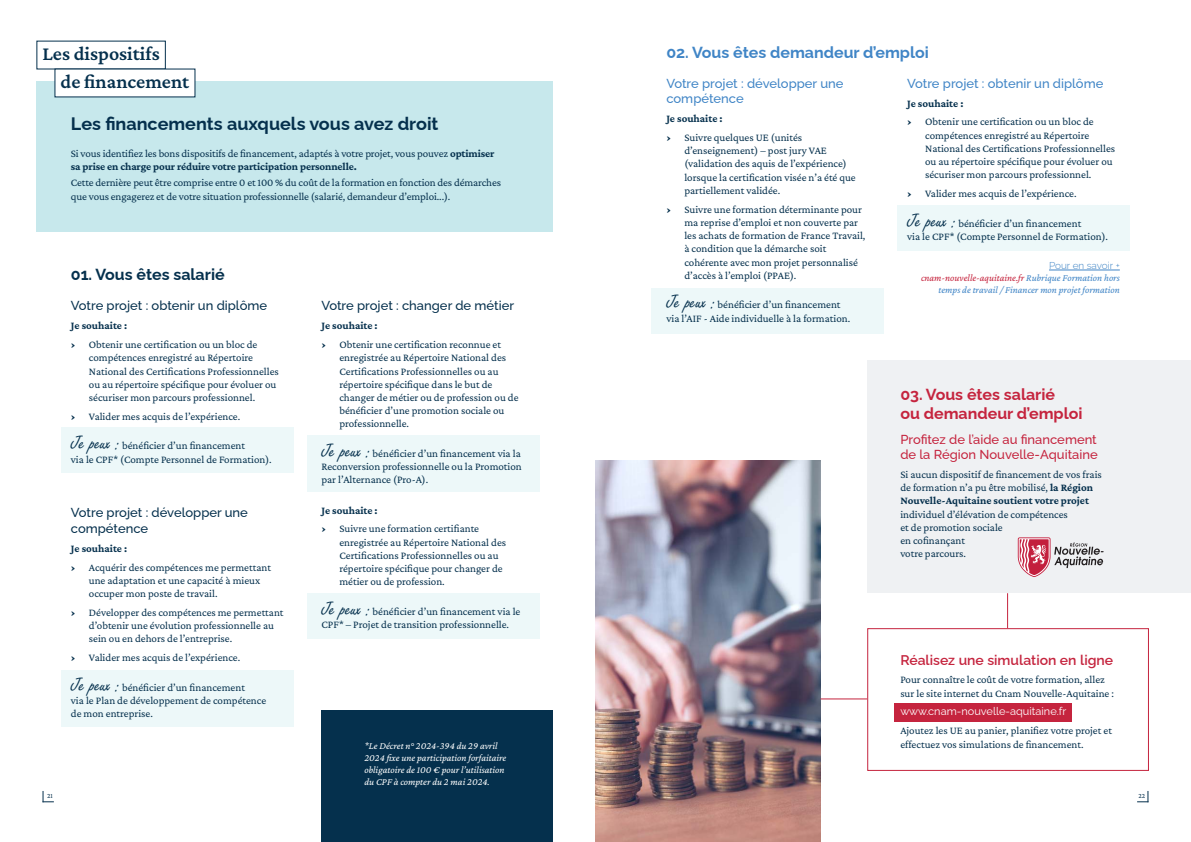
<style>
.page{position:relative;width:1191px;height:842px;background:#fff}
.page>*{position:absolute;margin:0;border:0;box-sizing:border-box;transform-origin:0 0}
.Surtitre_A4{font:600 20px "Crimson Pro";color:#05304d}
.titre{font:700 18px "Raleway";color:#05304d}
.titre-2{font:700 16px/19.2px "Raleway";color:#c5243e}
.titre-3{font:700 16px "Raleway";color:#4085c6}
.titre-4{font:700 16px "Raleway";color:#05304d}
.titre-5{font:600 14px "Raleway";color:#c5243e}
.labeur{font:500 13px/15.6px "Raleway";color:#05304d}
.labeur-2{font:500 13px/15.6px "Raleway";color:#4085c6}
.labeur-3{font:500 13px/15.6px "Raleway";color:#c5243e}
.labeur-4{font:11px/13.2px "Crimson Pro";color:#05304d}
.labeur-5{font:700 11px "Crimson Pro";color:#05304d}
.Encadré_Rouge{font:11px "Raleway";color:#fff}
.labeur-6{font:italic 10px/12px "Crimson Pro";color:#fff}
.paragraphe{font:italic 10px/12px "Crimson Pro";color:#4085c6;text-align:right}
.paragraphe-2{font:300 10px "Raleway";color:#4085c6}
.t1{font:7px "Crimson Pro";color:#05304d}
.s1{font-weight:700}
.s2{font-weight:900}
.s3{font-family:"Freestyle Script";font-size:20px}
.s4{color:#c5243e}
</style>
<div class="page">
<div style="left:61px;top:427px;width:232px;height:46px;background:#edf8f9"></div>
<div style="left:307px;top:593px;width:232px;height:46px;background:#edf8f9"></div>
<div style="left:651px;top:288px;width:233px;height:45px;background:#edf8f9"></div>
<div style="left:897px;top:205px;width:232px;height:46px;background:#edf8f9"></div>
<div style="left:61px;top:670px;width:232px;height:57px;background:#edf8f9"></div>
<div style="left:307px;top:435px;width:232px;height:57px;background:#edf8f9"></div>
<div style="left:867px;top:628px;width:282px;height:143px;background:#fff;border:1px solid #c5243e"></div>
<div style="left:867px;top:361px;width:324px;height:232px;background:#eff1f3"></div>
<img style="left:595px;top:460px;width:225px;height:382px">
<svg style="left:43px;top:791px;width:11px;height:11px"></svg>
<svg style="left:1137px;top:791px;width:11px;height:11px"></svg>
<div style="left:36px;top:81px;width:517px;height:151px;background:#c7e8ec"></div>
<div style="left:54px;top:69px;width:141px;height:28px;background:#fff"></div>
<div style="left:321px;top:711px;width:232px;height:131px;background:#05304d"></div>
<hr style="left:1049px;top:270px;width:70px;height:1px;background:#4085c6">
<svg style="left:1017px;top:537px;width:86px;height:40px"></svg>
<div style="left:894px;top:704px;width:177px;height:18px;background:#c5243e"></div>
<hr style="left:1007px;top:593px;width:1px;height:35px;background:#c5243e">
<hr style="left:820px;top:698px;width:47px;height:1px;background:#c5243e">
<p class="Surtitre_A4" style="left:43px;top:41px;width:119px">Les dispositifs</p>
<p class="Surtitre_A4" style="left:61px;top:69px;width:130px">de financement</p>
<p class="titre" style="left:71px;top:110px;width:369px">Les financements auxquels vous avez droit</p>
<p class="labeur-4" style="left:71px;top:147px;width:425px">Si vous identifiez les bons dispositifs de financement, adaptés à votre projet, vous pouvez <span class="s1">optimiser sa prise en charge pour réduire votre participation personnelle.</span></p>
<p class="labeur-4" style="left:71px;top:176px;width:432px">Cette dernière peut être comprise entre 0 et 100 % du coût de la formation en fonction des démarches que vous engagerez et de votre situation professionnelle (salarié, demandeur d’emploi...).</p>
<p class="titre-4" style="left:71px;top:262px;width:155px">01. Vous êtes salarié</p>
<p class="labeur" style="left:71px;top:297px;width:198px">Votre projet : obtenir un diplôme</p>
<p class="labeur-5" style="left:71px;top:319px;width:58px">Je souhaite :</p>
<p class="labeur-4" style="left:89px;top:338px;width:191px;text-indent:-18px"><span class="s2">›</span> Obtenir une certification ou un bloc de compétences enregistré au Répertoire National des Certifications Professionnelles ou au répertoire spécifique pour évoluer ou sécuriser mon parcours professionnel.</p>
<p class="labeur-4" style="left:71px;top:409px;width:171px"><span class="s2">›</span> Valider mes acquis de l’expérience.</p>
<p class="labeur-4" style="left:71px;top:439px;width:202px"><span class="s3">Je peux :</span> bénéficier d’un financement<br>via le CPF* (Compte Personnel de Formation).</p>
<p class="labeur" style="left:71px;top:504px;width:179px">Votre projet : développer une compétence</p>
<p class="labeur-5" style="left:71px;top:541px;width:58px">Je souhaite :</p>
<p class="labeur-4" style="left:89px;top:560px;width:184px;text-indent:-18px"><span class="s2">›</span> Acquérir des compétences me permettant une adaptation et une capacité à mieux occuper mon poste de travail.</p>
<p class="labeur-4" style="left:89px;top:605px;width:196px;text-indent:-18px"><span class="s2">›</span> Développer des compétences me permettant d’obtenir une évolution professionnelle au sein ou en dehors de l’entreprise.</p>
<p class="labeur-4" style="left:71px;top:651px;width:171px"><span class="s2">›</span> Valider mes acquis de l’expérience.</p>
<p class="labeur-4" style="left:71px;top:680px;width:197px"><span class="s3">Je peux :</span> bénéficier d’un financement<br>via le Plan de développement de compétence de mon entreprise.</p>
<p class="labeur" style="left:321px;top:297px;width:194px">Votre projet : changer de métier</p>
<p class="labeur-5" style="left:321px;top:319px;width:58px">Je souhaite :</p>
<p class="labeur-4" style="left:339px;top:338px;width:181px;text-indent:-18px"><span class="s2">›</span> Obtenir une certification reconnue et enregistrée au Répertoire National des Certifications Professionnelles ou au répertoire spécifique dans le but de changer de métier ou de profession ou de bénéficier d’une promotion sociale ou professionnelle.</p>
<p class="labeur-4" style="left:321px;top:447px;width:202px;text-align:justify"><span class="s3">Je peux :</span> bénéficier d’un financement via la Reconversion professionnelle ou la Promotion par l’Alternance (Pro-A).</p>
<p class="labeur-5" style="left:321px;top:503px;width:58px">Je souhaite :</p>
<p class="labeur-4" style="left:339px;top:522px;width:168px;text-indent:-18px"><span class="s2">›</span> Suivre une formation certifiante enregistrée au Répertoire National des Certifications Professionnelles ou au répertoire spécifique pour changer de métier ou de profession.</p>
<p class="labeur-4" style="left:321px;top:605px;width:200px"><span class="s3">Je peux :</span> bénéficier d’un financement via le<br>CPF* – Projet de transition professionnelle.</p>
<p class="labeur-6" style="left:364px;top:740px;width:143px">*Le Décret n° 2024-394 du 29 avril 2024 fixe une participation forfaitaire obligatoire de 100 € pour l’utilisation du CPF à compter du 2 mai 2024.</p>
<p class="titre-3" style="left:666px;top:40px;width:264px">02. Vous êtes demandeur d’emploi</p>
<p class="labeur-2" style="left:907px;top:74px;width:198px">Votre projet : obtenir un diplôme</p>
<p class="labeur-5" style="left:907px;top:96px;width:58px">Je souhaite :</p>
<p class="labeur-4" style="left:925px;top:115px;width:191px;text-indent:-18px"><span class="s2">›</span> Obtenir une certification ou un bloc de compétences enregistré au Répertoire National des Certifications Professionnelles ou au répertoire spécifique pour évoluer ou sécuriser mon parcours professionnel.</p>
<p class="labeur-4" style="left:907px;top:187px;width:171px"><span class="s2">›</span> Valider mes acquis de l’expérience.</p>
<p class="labeur-4" style="left:907px;top:216px;width:202px"><span class="s3">Je peux :</span> bénéficier d’un financement<br>via le CPF* (Compte Personnel de Formation).</p>
<p class="paragraphe-2" style="left:1049px;top:258px;width:72px">Pour en savoir +</p>
<p class="paragraphe" style="left:921px;top:272px;width:200px"><span class="s4">cnam-nouvelle-aquitaine.fr</span> Rubrique Formation hors temps de travail / Financer mon projet formation</p>
<p class="labeur-2" style="left:666px;top:74px;width:179px">Votre projet : développer une compétence</p>
<p class="labeur-5" style="left:666px;top:112px;width:58px">Je souhaite :</p>
<p class="labeur-4" style="left:684px;top:131px;width:173px;text-indent:-18px"><span class="s2">›</span> Suivre quelques UE (unités d’enseignement) – post jury VAE (validation des aquis de l’expérience) lorsque la certification visée n’a été que partiellement validée.</p>
<p class="labeur-4" style="left:684px;top:202px;width:183px;text-indent:-18px"><span class="s2">›</span> Suivre une formation déterminante pour ma reprise d’emploi et non couverte par les achats de formation de France Travail, à condition que la démarche soit cohérente avec mon projet personnalisé d’accès à l’emploi (PPAE).</p>
<p class="labeur-4" style="left:666px;top:298px;width:185px"><span class="s3">Je peux :</span> bénéficier d’un financement via l’AIF - Aide individuelle à la formation.</p>
<p class="titre-2" style="left:900px;top:383px;width:184px">03. Vous êtes salarié<br>ou demandeur d’emploi</p>
<p class="labeur-3" style="left:900px;top:430px;width:199px">Profitez de l’aide au financement de la Région Nouvelle-Aquitaine</p>
<p class="labeur-4" style="left:900px;top:468px;width:203px">Si aucun dispositif de financement de vos frais de formation n’a pu être mobilisé, <span class="s1">la Région<br>Nouvelle-Aquitaine soutient votre projet </span>individuel d’élévation de compétences<br>et de promotion sociale<br>en cofinançant<br>votre parcours.</p>
<p class="titre-5" style="left:900px;top:649px;width:214px">Réalisez une simulation en ligne</p>
<p class="labeur-4" style="left:900px;top:673px;width:215px">Pour connaître le coût de votre formation, allez sur le site internet du Cnam Nouvelle-Aquitaine :</p>
<p class="labeur-4" style="left:900px;top:724px;width:213px">Ajoutez les UE au panier, planifiez votre projet et effectuez vos simulations de financement.</p>
<p class="Encadré_Rouge" style="left:900px;top:703px;width:167px">www.cnam-nouvelle-aquitaine.fr</p>
<p class="t1" style="left:47px;top:791px;width:7px">21</p>
<p class="t1" style="left:1138px;top:791px;width:8px">22</p>
</div>
